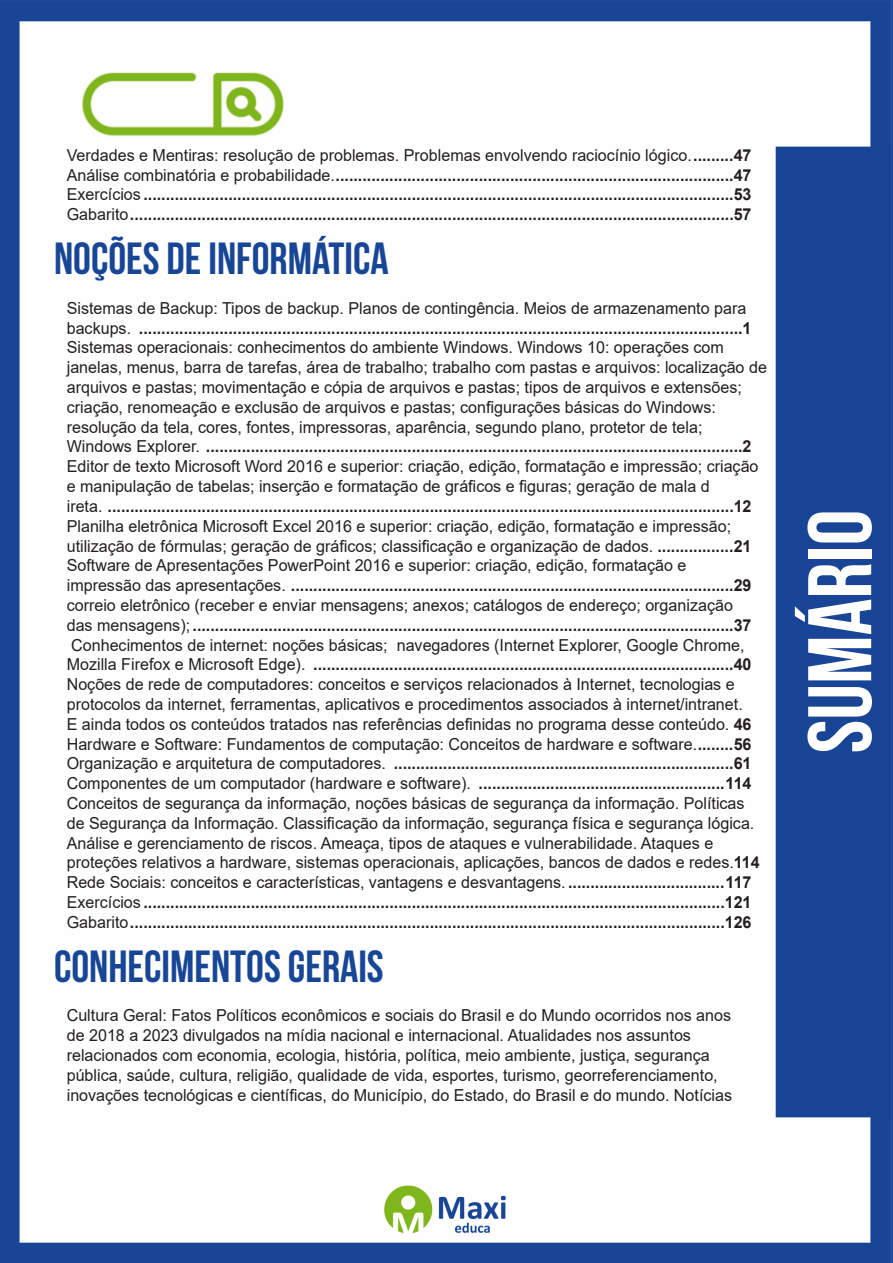
<style>
.page{position:relative;width:893px;height:1263px;background:#fff}
.page>*{position:absolute;margin:0;border:0;box-sizing:border-box;transform-origin:0 0}
.t1{font:700 90px "Bebas Neue";color:#fff}
.t2{font:700 45px "Bebas Neue";color:#184696}
.TABULAÇÃO_BOLD{font:16.5px "Arial";color:#231f20}
.TABULAÇÃO_BOLD-2{font:700 16.5px "Arial";color:#231f20}
.s1{font-weight:700}
.s2{font-weight:400}
</style>
<div class="page">
<img style="left:0;top:0;width:893px;height:1263px">
<div style="left:53px;top:55px;width:317px;height:121px;background:#fff"></div>
<img style="left:82px;top:72px;width:201px;height:64px">
<p class="TABULAÇÃO_BOLD" style="left:67px;top:144px;width:686px">Verdades e Mentiras: resolução de problemas. Problemas envolvendo raciocínio lógico.<span class="s1">.........47</span></p>
<p class="TABULAÇÃO_BOLD-2" style="left:67px;top:163px;width:686px"><span class="s2">Análise combinatória e probabilidade.</span>.........................................................................................47</p>
<p class="TABULAÇÃO_BOLD-2" style="left:67px;top:183px;width:686px"><span class="s2">Exercícios</span> ....................................................................................................................................53</p>
<p class="TABULAÇÃO_BOLD-2" style="left:67px;top:203px;width:686px"><span class="s2">Gabarito</span>.......................................................................................................................................57</p>
<p class="t2" style="left:54px;top:234px;width:336px">NOÇÕES DE INFORMÁTICA</p>
<p class="TABULAÇÃO_BOLD" style="left:67px;top:297px;width:681px">Sistemas de Backup: Tipos de backup. Planos de contingência. Meios de armazenamento para</p>
<p class="TABULAÇÃO_BOLD-2" style="left:67px;top:316px;width:686px"><span class="s2">backups.</span> .......................................................................................................................................1</p>
<p class="TABULAÇÃO_BOLD" style="left:67px;top:336px;width:659px">Sistemas operacionais: conhecimentos do ambiente Windows. Windows 10: operações com</p>
<p class="TABULAÇÃO_BOLD" style="left:67px;top:356px;width:702px">janelas, menus, barra de tarefas, área de trabalho; trabalho com pastas e arquivos: localização de</p>
<p class="TABULAÇÃO_BOLD" style="left:67px;top:376px;width:677px">arquivos e pastas; movimentação e cópia de arquivos e pastas; tipos de arquivos e extensões;</p>
<p class="TABULAÇÃO_BOLD" style="left:67px;top:396px;width:651px">criação, renomeação e exclusão de arquivos e pastas; configurações básicas do Windows:</p>
<p class="TABULAÇÃO_BOLD" style="left:67px;top:415px;width:637px">resolução da tela, cores, fontes, impressoras, aparência, segundo plano, protetor de tela;</p>
<p class="TABULAÇÃO_BOLD-2" style="left:67px;top:435px;width:686px"><span class="s2">Windows Explorer.</span> ........................................................................................................................2</p>
<p class="TABULAÇÃO_BOLD" style="left:67px;top:455px;width:693px">Editor de texto Microsoft Word 2016 e superior: criação, edição, formatação e impressão; criação</p>
<p class="TABULAÇÃO_BOLD" style="left:67px;top:475px;width:644px">e manipulação de tabelas; inserção e formatação de gráficos e figuras; geração de mala d</p>
<p class="TABULAÇÃO_BOLD-2" style="left:67px;top:494px;width:686px"><span class="s2">ireta.</span> ............................................................................................................................................12</p>
<p class="TABULAÇÃO_BOLD" style="left:67px;top:514px;width:666px">Planilha eletrônica Microsoft Excel 2016 e superior: criação, edição, formatação e impressão;</p>
<p class="TABULAÇÃO_BOLD" style="left:67px;top:534px;width:686px">utilização de fórmulas; geração de gráficos; classificação e organização de dados. <span class="s1">.................21</span></p>
<p class="TABULAÇÃO_BOLD" style="left:67px;top:554px;width:621px">Software de Apresentações PowerPoint 2016 e superior: criação, edição, formatação e</p>
<p class="TABULAÇÃO_BOLD-2" style="left:67px;top:574px;width:686px"><span class="s2">impressão das apresentações.</span> ...................................................................................................29</p>
<p class="TABULAÇÃO_BOLD" style="left:67px;top:594px;width:668px">correio eletrônico (receber e enviar mensagens; anexos; catálogos de endereço; organização</p>
<p class="TABULAÇÃO_BOLD-2" style="left:67px;top:613px;width:686px"><span class="s2">das mensagens);</span> .........................................................................................................................37</p>
<p class="TABULAÇÃO_BOLD" style="left:71px;top:633px;width:675px">Conhecimentos de internet: noções básicas; navegadores (Internet Explorer, Google Chrome,</p>
<p class="TABULAÇÃO_BOLD-2" style="left:67px;top:653px;width:686px"><span class="s2">Mozilla Firefox e Microsoft Edge).</span> ..............................................................................................40</p>
<p class="TABULAÇÃO_BOLD" style="left:67px;top:673px;width:669px">Noções de rede de computadores: conceitos e serviços relacionados à Internet, tecnologias e</p>
<p class="TABULAÇÃO_BOLD" style="left:67px;top:693px;width:677px">protocolos da internet, ferramentas, aplicativos e procedimentos associados à internet/intranet.</p>
<p class="TABULAÇÃO_BOLD" style="left:67px;top:712px;width:686px">E ainda todos os conteúdos tratados nas referências definidas no programa desse conteúdo. <span class="s1">46</span></p>
<p class="TABULAÇÃO_BOLD" style="left:67px;top:732px;width:686px">Hardware e Software: Fundamentos de computação: Conceitos de hardware e software.<span class="s1">........56</span></p>
<p class="TABULAÇÃO_BOLD-2" style="left:67px;top:752px;width:686px"><span class="s2">Organização e arquitetura de computadores.</span> ............................................................................61</p>
<p class="TABULAÇÃO_BOLD-2" style="left:67px;top:772px;width:686px"><span class="s2">Componentes de um computador (hardware e software).</span> .......................................................114</p>
<p class="TABULAÇÃO_BOLD" style="left:67px;top:792px;width:679px">Conceitos de segurança da informação, noções básicas de segurança da informação. Políticas</p>
<p class="TABULAÇÃO_BOLD" style="left:67px;top:811px;width:689px">de Segurança da Informação. Classificação da informação, segurança física e segurança lógica.</p>
<p class="TABULAÇÃO_BOLD" style="left:67px;top:831px;width:648px">Análise e gerenciamento de riscos. Ameaça, tipos de ataques e vulnerabilidade. Ataques e</p>
<p class="TABULAÇÃO_BOLD" style="left:67px;top:851px;width:695px">proteções relativos a hardware, sistemas operacionais, aplicações, bancos de dados e redes.<span class="s1">114</span></p>
<p class="TABULAÇÃO_BOLD" style="left:67px;top:871px;width:686px">Rede Sociais: conceitos e características, vantagens e desvantagens. <span class="s1">...................................117</span></p>
<p class="TABULAÇÃO_BOLD-2" style="left:67px;top:890px;width:686px"><span class="s2">Exercícios</span> ..................................................................................................................................121</p>
<p class="TABULAÇÃO_BOLD-2" style="left:67px;top:910px;width:686px"><span class="s2">Gabarito</span>.....................................................................................................................................126</p>
<p class="t2" style="left:54px;top:941px;width:331px">CONHECIMENTOS GERAIS</p>
<p class="TABULAÇÃO_BOLD" style="left:67px;top:1004px;width:666px">Cultura Geral: Fatos Políticos econômicos e sociais do Brasil e do Mundo ocorridos nos anos</p>
<p class="TABULAÇÃO_BOLD" style="left:67px;top:1024px;width:626px">de 2018 a 2023 divulgados na mídia nacional e internacional. Atualidades nos assuntos</p>
<p class="TABULAÇÃO_BOLD" style="left:67px;top:1044px;width:644px">relacionados com economia, ecologia, história, política, meio ambiente, justiça, segurança</p>
<p class="TABULAÇÃO_BOLD" style="left:67px;top:1063px;width:652px">pública, saúde, cultura, religião, qualidade de vida, esportes, turismo, georreferenciamento,</p>
<p class="TABULAÇÃO_BOLD" style="left:67px;top:1083px;width:667px">inovações tecnológicas e científicas, do Município, do Estado, do Brasil e do mundo. Notícias</p>
<h1 class="t1" style="left:791px;top:753px;width:245px;rotate:-90deg">SUMÁRIO</h1>
</div>
